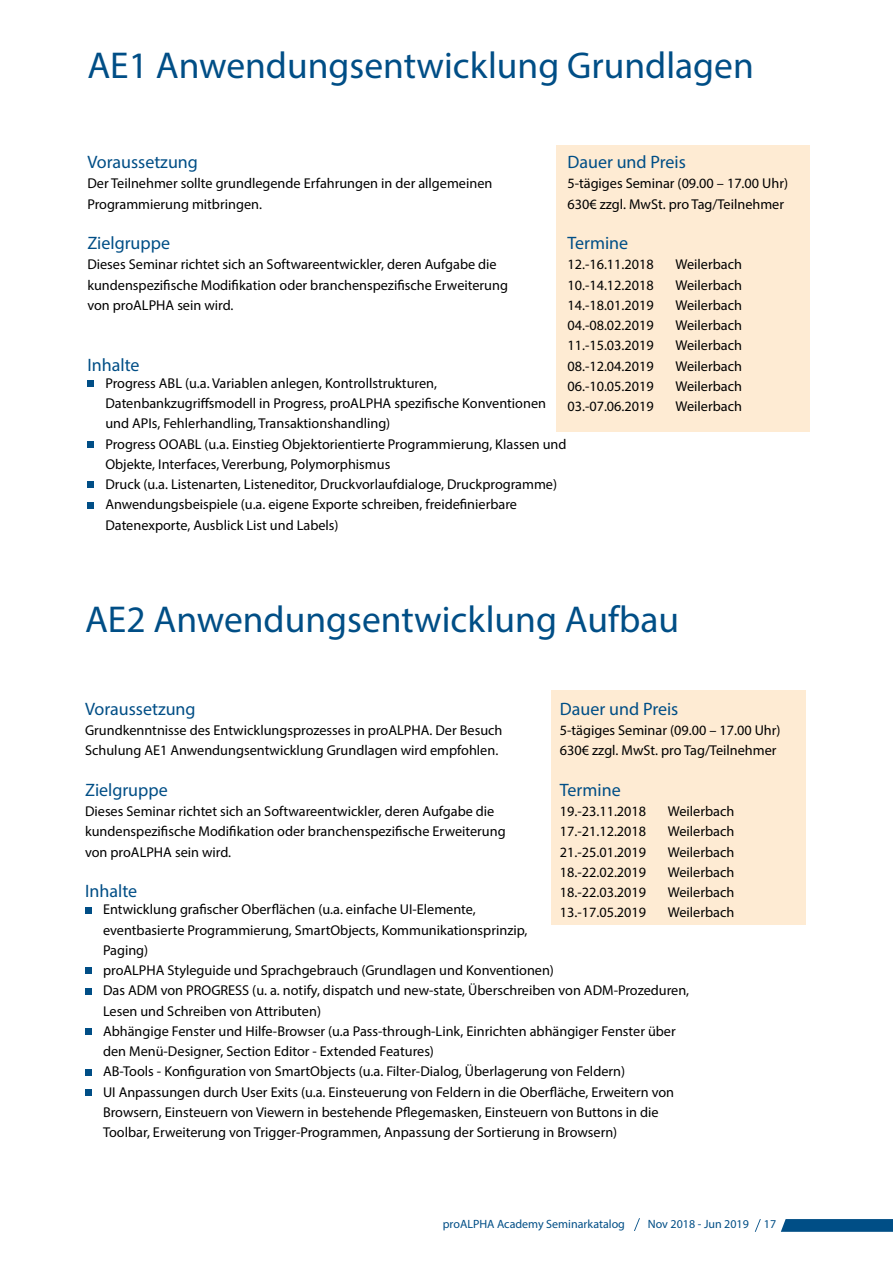
<style>
.page{position:relative;width:893px;height:1263px;background:#fff}
.page>*{position:absolute;margin:0;border:0;box-sizing:border-box;transform-origin:0 0}
.t1{font:37.5px "Myriad Pro";color:#004e86}
.t2{font:18px "Myriad Pro";color:#004e86}
.t3{font:14.25px/20.2px "Myriad Pro";color:#000}
.t4{font:12px "Myriad Pro";color:#004e86}
</style>
<div class="page">
<svg style="left:781px;top:1219px;width:112px;height:13px"></svg>
<svg style="left:755px;top:1219px;width:6px;height:13px"></svg>
<svg style="left:634px;top:1218px;width:6px;height:13px"></svg>
<div style="left:551px;top:690px;width:254px;height:235px;background:#feebd3"></div>
<div style="left:557px;top:145px;width:253px;height:286px;background:#feebd3"></div>
<div style="left:87px;top:380px;width:7px;height:7px;background:#004e86"></div>
<div style="left:87px;top:441px;width:7px;height:6px;background:#004e86"></div>
<div style="left:87px;top:482px;width:7px;height:6px;background:#004e86"></div>
<div style="left:87px;top:502px;width:7px;height:6px;background:#004e86"></div>
<svg style="left:85px;top:907px;width:6px;height:6px"></svg>
<svg style="left:85px;top:968px;width:6px;height:6px"></svg>
<svg style="left:85px;top:988px;width:6px;height:6px"></svg>
<div style="left:85px;top:1028px;width:6px;height:7px;background:#004e86"></div>
<svg style="left:85px;top:1069px;width:6px;height:6px"></svg>
<svg style="left:85px;top:1089px;width:6px;height:6px"></svg>
<h1 class="t1" style="left:87px;top:43px;width:668px">AE1 Anwendungsentwicklung Grundlagen</h1>
<p class="t2" style="left:567px;top:151px;width:120px">Dauer und Preis</p>
<p class="t3" style="left:567px;top:173px;width:222px">5-tägiges Seminar (09.00 – 17.00 Uhr)<br>630€ zzgl. MwSt. pro Tag/Teilnehmer</p>
<p class="t2" style="left:567px;top:232px;width:62px">Termine</p>
<p class="t3" style="left:567px;top:254px;width:88px">12.-16.11.2018</p>
<p class="t3" style="left:675px;top:254px;width:68px">Weilerbach</p>
<p class="t3" style="left:567px;top:274px;width:88px">10.-14.12.2018</p>
<p class="t3" style="left:675px;top:274px;width:68px">Weilerbach</p>
<p class="t3" style="left:567px;top:295px;width:88px">14.-18.01.2019</p>
<p class="t3" style="left:675px;top:295px;width:68px">Weilerbach</p>
<p class="t3" style="left:567px;top:315px;width:88px">04.-08.02.2019</p>
<p class="t3" style="left:675px;top:315px;width:68px">Weilerbach</p>
<p class="t3" style="left:567px;top:335px;width:88px">11.-15.03.2019</p>
<p class="t3" style="left:675px;top:335px;width:68px">Weilerbach</p>
<p class="t3" style="left:567px;top:355px;width:88px">08.-12.04.2019</p>
<p class="t3" style="left:675px;top:355px;width:68px">Weilerbach</p>
<p class="t3" style="left:567px;top:376px;width:88px">06.-10.05.2019</p>
<p class="t3" style="left:675px;top:376px;width:68px">Weilerbach</p>
<p class="t3" style="left:567px;top:396px;width:88px">03.-07.06.2019</p>
<p class="t3" style="left:675px;top:396px;width:68px">Weilerbach</p>
<p class="t2" style="left:87px;top:151px;width:112px">Voraussetzung</p>
<p class="t3" style="left:87px;top:173px;width:407px">Der Teilnehmer sollte grundlegende Erfahrungen in der allgemeinen<br>Programmierung mitbringen.</p>
<p class="t2" style="left:87px;top:232px;width:84px">Zielgruppe</p>
<p class="t3" style="left:87px;top:254px;width:422px">Dieses Seminar richtet sich an Softwareentwickler, deren Aufgabe die kundenspezifische Modifikation oder branchenspezifische Erweiterung von proALPHA sein wird.</p>
<p class="t2" style="left:87px;top:353px;width:54px">Inhalte</p>
<p class="t3" style="left:105px;top:373px;width:463px">Progress ABL (u.a. Variablen anlegen, Kontrollstrukturen, Datenbankzugriffsmodell in Progress, proALPHA spezifische Konventionen und APIs, Fehlerhandling, Transaktionshandling)<br>Progress OOABL (u.a. Einstieg Objektorientierte Programmierung, Klassen und Objekte, Interfaces, Vererbung, Polymorphismus<br>Druck (u.a. Listenarten, Listeneditor, Druckvorlaufdialoge, Druckprogramme)<br>Anwendungsbeispiele (u.a. eigene Exporte schreiben, freidefinierbare Datenexporte, Ausblick List und Labels)</p>
<h1 class="t1" style="left:85px;top:596px;width:596px">AE2 Anwendungsentwicklung Aufbau</h1>
<p class="t2" style="left:560px;top:698px;width:120px">Dauer und Preis</p>
<p class="t3" style="left:560px;top:720px;width:222px">5-tägiges Seminar (09.00 – 17.00 Uhr)<br>630€ zzgl. MwSt. pro Tag/Teilnehmer</p>
<p class="t2" style="left:560px;top:779px;width:62px">Termine</p>
<p class="t3" style="left:560px;top:801px;width:88px">19.-23.11.2018</p>
<p class="t3" style="left:668px;top:801px;width:68px">Weilerbach</p>
<p class="t3" style="left:560px;top:821px;width:88px">17.-21.12.2018</p>
<p class="t3" style="left:668px;top:821px;width:68px">Weilerbach</p>
<p class="t3" style="left:560px;top:841px;width:88px">21.-25.01.2019</p>
<p class="t3" style="left:668px;top:841px;width:68px">Weilerbach</p>
<p class="t3" style="left:560px;top:862px;width:88px">18.-22.02.2019</p>
<p class="t3" style="left:668px;top:862px;width:68px">Weilerbach</p>
<p class="t3" style="left:560px;top:882px;width:88px">18.-22.03.2019</p>
<p class="t3" style="left:668px;top:882px;width:68px">Weilerbach</p>
<p class="t3" style="left:560px;top:902px;width:88px">13.-17.05.2019</p>
<p class="t3" style="left:668px;top:902px;width:68px">Weilerbach</p>
<p class="t2" style="left:85px;top:698px;width:112px">Voraussetzung</p>
<p class="t3" style="left:85px;top:720px;width:419px">Grundkenntnisse des Entwicklungsprozesses in proALPHA. Der Besuch<br>Schulung AE1 Anwendungsentwicklung Grundlagen wird empfohlen.</p>
<p class="t2" style="left:85px;top:779px;width:84px">Zielgruppe</p>
<p class="t3" style="left:85px;top:801px;width:422px">Dieses Seminar richtet sich an Softwareentwickler, deren Aufgabe die kundenspezifische Modifikation oder branchenspezifische Erweiterung von proALPHA sein wird.</p>
<p class="t2" style="left:85px;top:880px;width:54px">Inhalte</p>
<p class="t3" style="left:103px;top:899px;width:588px">Entwicklung grafischer Oberflächen (u.a. einfache UI-Elemente,<br>eventbasierte Programmierung, SmartObjects, Kommunikationsprinzip,<br>Paging)<br>proALPHA Styleguide und Sprachgebrauch (Grundlagen und Konventionen)<br>Das ADM von PROGRESS (u. a. notify, dispatch und new-state, Überschreiben von ADM-Prozeduren, Lesen und Schreiben von Attributen)<br>Abhängige Fenster und Hilfe-Browser (u.a Pass-through-Link, Einrichten abhängiger Fenster über den Menü-Designer, Section Editor - Extended Features)<br>AB-Tools - Konfiguration von SmartObjects (u.a. Filter-Dialog, Überlagerung von Feldern)<br>UI Anpassungen durch User Exits (u.a. Einsteuerung von Feldern in die Oberfläche, Erweitern von Browsern, Einsteuern von Viewern in bestehende Pflegemasken, Einsteuern von Buttons in die Toolbar, Erweiterung von Trigger-Programmen, Anpassung der Sortierung in Browsern)</p>
<p class="t4" style="left:443px;top:1216px;width:184px">proALPHA Academy Seminarkatalog</p>
<p class="t4" style="left:648px;top:1216px;width:130px">Nov 2018 - Jun 2019 17</p>
</div>
